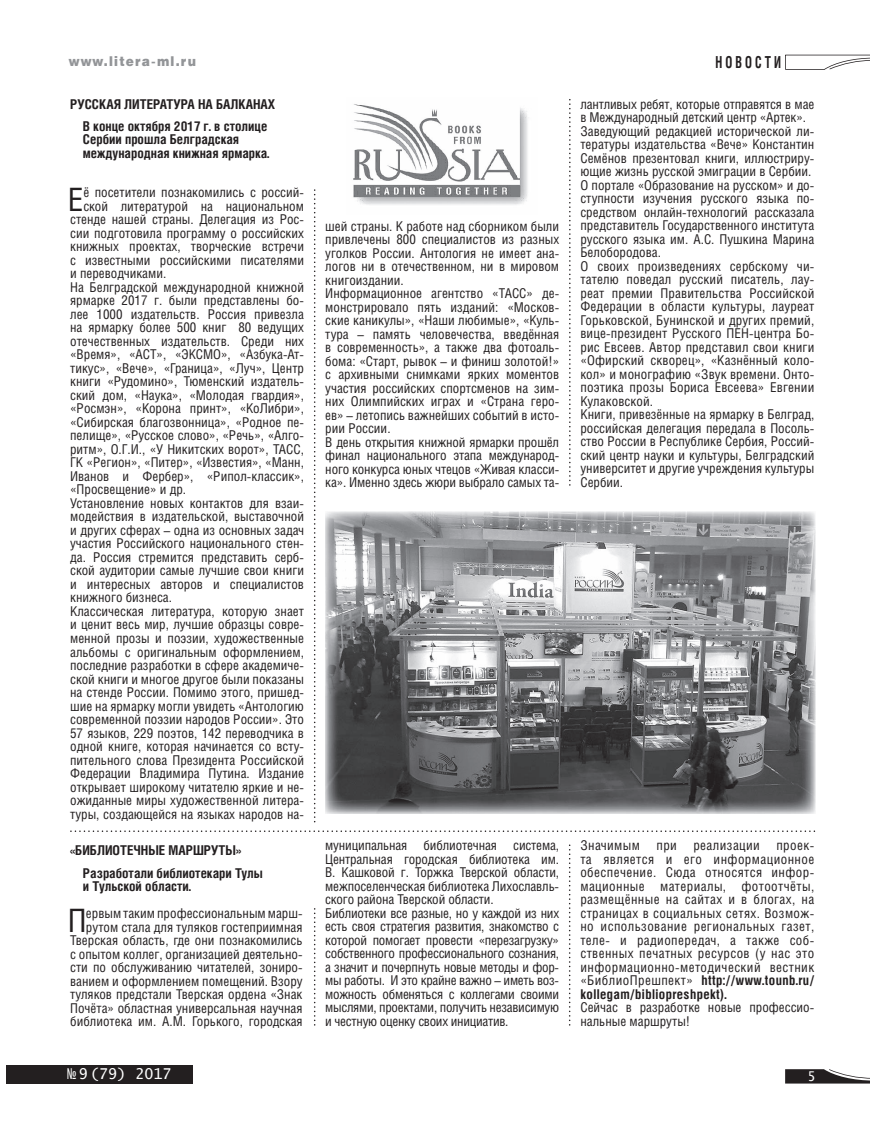
<style>
.page{position:relative;width:876px;height:1132px;background:#fff}
.page>*{position:absolute;margin:0;border:0;box-sizing:border-box;transform-origin:0 0}
.t1{font:32.25px "Helios Cond";color:#231f20}
.t2{font:700 16.5px "Helios Cond C";letter-spacing:.25em;color:#231f20;scale:.75 1}
.t3{font:15px "Lucida Console";color:#fff}
.t4{font:13.5px/13.5px "Helios Cond";color:#231f20}
.t5{font:13.5px/13.5px "Helios Cond";letter-spacing:-.02em;color:#231f20}
.t6{font:700 13.5px/22px "Helios Cond";color:#231f20}
.t7{font:13.5px "Helios Black C";letter-spacing:.1em;color:#939598;scale:.9 1}
.t8{font:13.5px "Lucida Console";color:#fff}
.s1{font-weight:700}
</style>
<div class="page">
<svg style="left:70px;top:830px;width:745px;height:1px"></svg>
<svg style="left:314px;top:189px;width:1px;height:633px"></svg>
<svg style="left:314px;top:908px;width:1px;height:117px"></svg>
<svg style="left:569px;top:844px;width:1px;height:181px"></svg>
<svg style="left:569px;top:99px;width:2px;height:386px"></svg>
<img style="left:325px;top:511px;width:490px;height:302px">
<img style="left:353px;top:104px;width:175px;height:101px">
<svg style="left:785px;top:1069px;width:85px;height:14px"></svg>
<div style="left:6px;top:1064px;width:187px;height:18px;background:#231f20"></div>
<svg style="left:785px;top:55px;width:85px;height:15px"></svg>
<p class="t7" style="left:69px;top:57px;width:143px">www.litera-ml.ru</p>
<p class="t6" style="left:70px;top:94px;width:207px;text-align:center">РУССКАЯ ЛИТЕРАТУРА НА БАЛКАНАХ<br>В конце октября 2017 г. в столице</p>
<p class="t6" style="left:83px;top:134px;width:188px;line-height:13.5px">Сербии прошла Белградская международная книжная ярмарка.</p>
<h1 class="t1" style="left:68px;top:187px;width:17px">Е</h1>
<p class="t4" style="left:83px;top:187px;width:222px">ё посетители познакомились с россий-</p>
<p class="t4" style="left:83px;top:200px;width:222px">ской литературой на национальном</p>
<p class="t4" style="left:70px;top:214px;width:235px">стенде нашей страны. Делегация из Рос-</p>
<p class="t4" style="left:70px;top:227px;width:235px">сии подготовила программу о российских</p>
<p class="t4" style="left:70px;top:241px;width:235px">книжных проектах, творческие встречи</p>
<p class="t4" style="left:70px;top:254px;width:235px">с известными российскими писателями</p>
<p class="t4" style="left:70px;top:268px;width:98px">и переводчиками.</p>
<p class="t4" style="left:70px;top:281px;width:235px">На Белградской международной книжной</p>
<p class="t4" style="left:70px;top:295px;width:235px">ярмарке 2017 г. были представлены бо-</p>
<p class="t4" style="left:70px;top:308px;width:235px">лее 1000 издательств. Россия привезла</p>
<p class="t4" style="left:70px;top:322px;width:235px">на ярмарку более 500 книг 80 ведущих</p>
<p class="t4" style="left:70px;top:335px;width:235px">отечественных издательств. Среди них</p>
<p class="t4" style="left:70px;top:349px;width:235px">«Время», «АСТ», «ЭКСМО», «Азбука-Ат-</p>
<p class="t4" style="left:70px;top:362px;width:235px">тикус», «Вече», «Граница», «Луч», Центр</p>
<p class="t4" style="left:70px;top:376px;width:235px">книги «Рудомино», Тюменский издатель-</p>
<p class="t4" style="left:70px;top:389px;width:235px">ский дом, «Наука», «Молодая гвардия»,</p>
<p class="t4" style="left:70px;top:403px;width:235px">«Росмэн», «Корона принт», «КоЛибри»,</p>
<p class="t4" style="left:70px;top:416px;width:235px">«Сибирская благозвонница», «Родное пе-</p>
<p class="t4" style="left:70px;top:430px;width:235px">пелище», «Русское слово», «Речь», «Алго-</p>
<p class="t4" style="left:70px;top:443px;width:235px">ритм», О.Г.И., «У Никитских ворот», ТАСС,</p>
<p class="t4" style="left:70px;top:457px;width:235px">ГК «Регион», «Питер», «Известия», «Манн,</p>
<p class="t4" style="left:70px;top:470px;width:235px">Иванов и Фербер», «Рипол-классик»,</p>
<p class="t4" style="left:70px;top:484px;width:117px">«Просвещение» и др.</p>
<p class="t4" style="left:70px;top:497px;width:235px">Установление новых контактов для взаи-</p>
<p class="t4" style="left:70px;top:511px;width:235px">модействия в издательской, выставочной</p>
<p class="t4" style="left:70px;top:524px;width:235px">и других сферах – одна из основных задач</p>
<p class="t4" style="left:70px;top:538px;width:235px">участия Российского национального стен-</p>
<p class="t4" style="left:70px;top:551px;width:235px">да. Россия стремится представить серб-</p>
<p class="t4" style="left:70px;top:565px;width:235px">ской аудитории самые лучшие свои книги</p>
<p class="t4" style="left:70px;top:578px;width:235px">и интересных авторов и специалистов</p>
<p class="t4" style="left:70px;top:592px;width:103px">книжного бизнеса.</p>
<p class="t4" style="left:70px;top:605px;width:235px">Классическая литература, которую знает</p>
<p class="t4" style="left:70px;top:619px;width:235px">и ценит весь мир, лучшие образцы совре-</p>
<p class="t4" style="left:70px;top:632px;width:235px">менной прозы и поэзии, художественные</p>
<p class="t4" style="left:70px;top:646px;width:235px">альбомы с оригинальным оформлением,</p>
<p class="t4" style="left:70px;top:659px;width:235px">последние разработки в сфере академиче-</p>
<p class="t4" style="left:70px;top:673px;width:235px">ской книги и многое другое были показаны</p>
<p class="t4" style="left:70px;top:686px;width:235px">на стенде России. Помимо этого, пришед-</p>
<p class="t4" style="left:70px;top:700px;width:235px">шие на ярмарку могли увидеть «Антологию</p>
<p class="t4" style="left:70px;top:713px;width:235px">современной поэзии народов России». Это</p>
<p class="t4" style="left:70px;top:727px;width:235px">57 языков, 229 поэтов, 142 переводчика в</p>
<p class="t4" style="left:70px;top:740px;width:235px">одной книге, которая начинается со всту-</p>
<p class="t4" style="left:70px;top:754px;width:235px">пительного слова Президента Российской</p>
<p class="t4" style="left:70px;top:767px;width:235px">Федерации Владимира Путина. Издание</p>
<p class="t4" style="left:70px;top:781px;width:235px">открывает широкому читателю яркие и не-</p>
<p class="t4" style="left:70px;top:794px;width:235px">ожиданные миры художественной литера-</p>
<p class="t4" style="left:70px;top:808px;width:235px">туры, создающейся на языках народов на-</p>
<p class="t6" style="left:83px;top:840px;width:181px;text-indent:-13px">«БИБЛИОТЕЧНЫЕ МАРШРУТЫ»<br>Разработали библиотекари Тулы</p>
<p class="t6" style="left:83px;top:876px;width:110px">и Тульской области.</p>
<h1 class="t1" style="left:68px;top:908px;width:20px">П</h1>
<p class="t4" style="left:70px;top:907px;width:234px;text-align:right">ервым таким профессиональным марш&shy;рутом стала для туляков гостеприимная Тверская область, где они познакомились с опытом коллег, организацией деятельно&shy;сти по обслуживанию читателей, зониро&shy;ванием и оформлением помещений. Взору туляков предстали Тверская ордена «Знак Почёта» областная универсальная научная библиотека им. А.М. Горького, городская</p>
<p class="t4" style="left:325px;top:220px;width:235px">шей страны. К работе над сборником были привлечены 800 специалистов из разных уголков России. Антология не имеет ана&shy;логов ни в отечественном, ни в мировом книгоиздании.<br>Информационное агентство «ТАСС» де&shy;монстрировало пять изданий: «Москов&shy;ские каникулы», «Наши любимые», «Куль&shy;тура – память человечества, введённая в современность», а также два фотоаль&shy;бома: «Старт, рывок – и финиш золотой!» с архивными снимками ярких моментов учас тия российских спортсменов на зим&shy;них Олимпийских играх и «Страна геро&shy;ев» – летопись важнейших событий в исто&shy;рии России.<br>В день открытия книжной ярмарки прошёл финал национального этапа международ&shy;ного конкурса юных чтецов «Живая класси&shy;ка». Именно здесь жюри выбрало самых та-</p>
<p class="t2" style="left:716px;top:56px;width:89px">НОВОСТИ</p>
<p class="t4" style="left:580px;top:98px;width:235px">лантливых ребят, которые отправятся в мае в Международный детский центр «Артек».<br>Заведующий редакцией исторической ли&shy;тературы издательства «Вече» Константин Семёнов презентовал книги, иллюстриру&shy;ющие жизнь русской эмиграции в Сербии.<br>О портале «Образование на русском» и до&shy;ступности изучения русского языка по&shy;средством онлайн-технологий рассказала представитель Государственного института русского языка им. А.С. Пушкина Марина Белобородова.<br>О своих произведениях сербскому чи&shy;тателю поведал русский писатель, лау&shy;реат премии Правительства Российской Федерации в области культуры, лауреат Горьковской, Бунинской и других премий, вице-президент Русского ПЕН-центра Бо&shy;рис Евсеев. Автор представил свои книги «Офирский скворец», «Казнённый коло&shy;кол» и монографию «Звук времени. Онто&shy;поэтика прозы Бориса Евсеева» Евгении Кулаковской.<br>Книги, привезённые на ярмарку в Белград, российская делегация передала в Посоль&shy;ство России в Республике Сербия, Россий&shy;ский центр науки и культуры, Белградский университет и другие учреждения культуры Сербии.</p>
<p class="t5" style="left:325px;top:839px;width:235px">муниципальная библиотечная система, Цент ральная городская библиотека им.<br>В. Кашковой г. Торжка Тверской области, межпоселенческая библиотека Лихославль&shy;ского района Тверской области.<br>Библиотеки все разные, но у каждой из них есть своя стратегия развития, знакомство с которой помогает провести «перезагрузку» собственного профессионального сознания, а значит и почерпнуть новые методы и фор&shy;мы работы. И это крайне важно – иметь воз&shy;можность обменяться с коллегами своими мыслями, проектами, получить независимую и честную оценку своих инициатив.</p>
<p class="t4" style="left:580px;top:839px;width:235px;text-align:justify">Значимым при реализации проек&shy;та является и его информационное обес печение. Сюда относятся инфор&shy;мационные материалы, фотоотчёты, размещённые на сайтах и в блогах, на страницах в социальных сетях. Возмож&shy;но использование региональных газет, теле- и радиопередач, а также соб&shy;ственных печатных ресурсов (у нас это информационно-методический вестник «БиблиоПрешпект» <span class="s1">http://www.tounb.ru/ kollegam/bibliopreshpekt).</span></p>
<p class="t4" style="left:580px;top:1001px;width:235px">Сейчас в разработке новые профессио&shy;нальные маршруты!</p>
<p class="t3" style="left:67px;top:1066px;width:106px">№ 9 (79) 2017</p>
<p class="t8" style="left:807px;top:1069px;width:10px">5</p>
</div>
